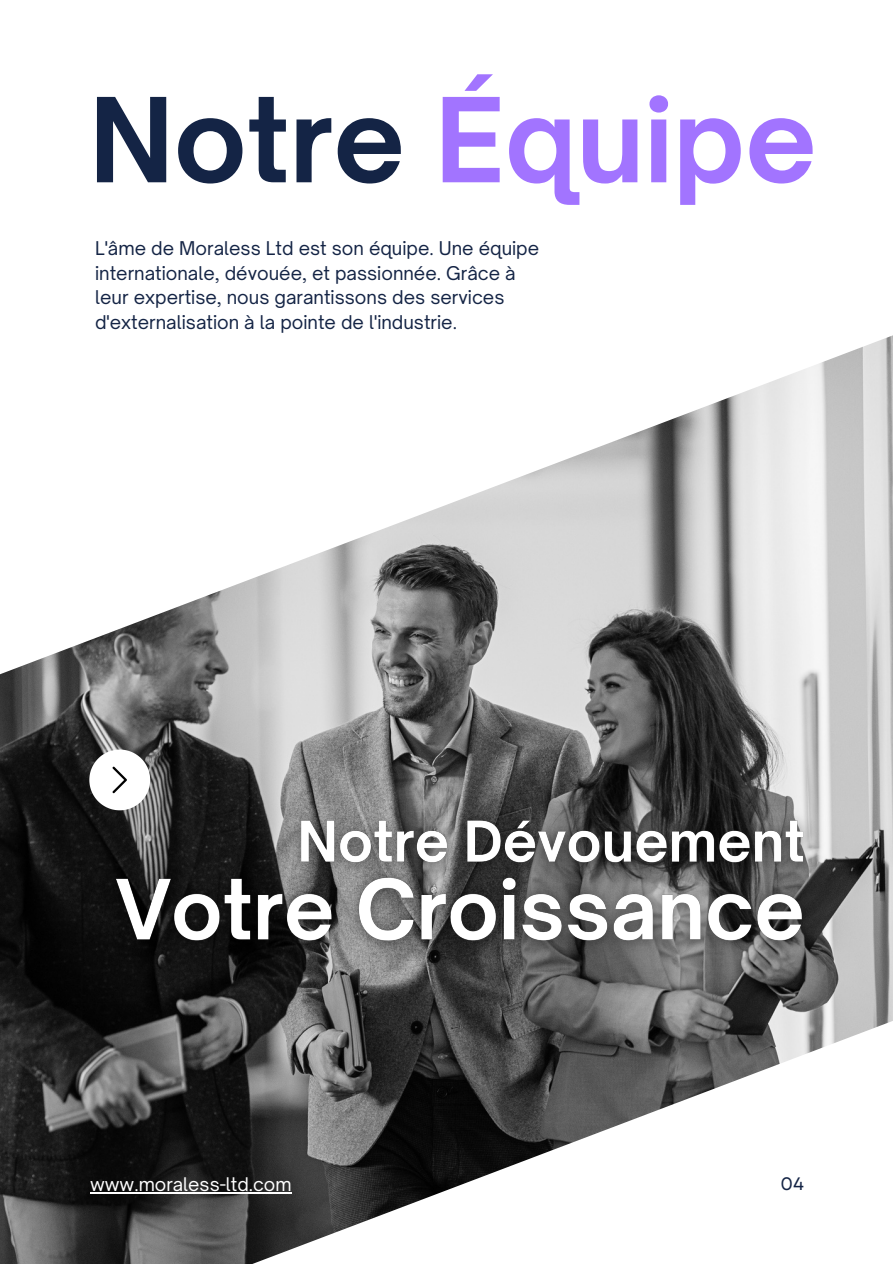
<style>
.page{position:relative;width:893px;height:1264px;background:#fff}
.page>*{position:absolute;margin:0;border:0;box-sizing:border-box;transform-origin:0 0}
.t1{font:700 111.9px "Open Sauce One";color:#a274ff}
.t2{font:18.15px/24.8px "Open Sauce One";color:#142445}
.t3{font:18px "Open Sauce One";color:#fff}
.t4{font:18px "Garet";color:#142445}
.s1{color:#142445}
</style>
<div class="page">
<img style="left:0;top:336px;width:892px;height:927px">
<svg style="left:89px;top:749px;width:61px;height:61px"></svg>
<img style="left:94px;top:800px;width:730px;height:164px">
<hr style="left:90px;top:1192px;width:201px;height:1px;background:#fff">
<p class="t1" style="left:89px;top:70px;width:729px"><span class="s1">Notre</span> Équipe</p>
<p class="t2" style="left:95px;top:235px;width:445px">L'âme de Moraless Ltd est son équipe. Une équipe internationale, dévouée, et passionnée. Grâce à leur expertise, nous garantissons des services d'externalisation à la pointe de l'industrie.</p>
<p class="t3" style="left:90px;top:1172px;width:203px">www.moraless-ltd.com</p>
<p class="t4" style="left:780px;top:1170px;width:25px">04</p>
</div>
